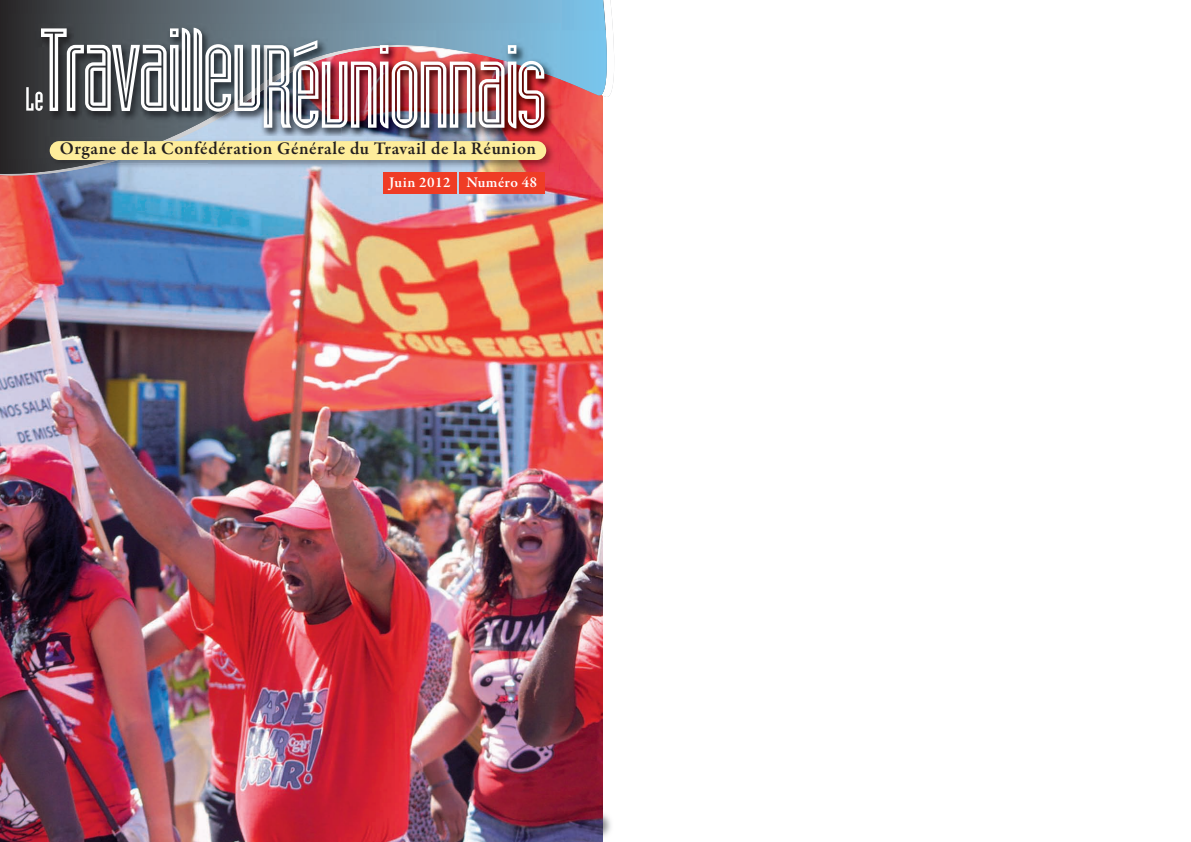
<style>
.page{position:relative;width:1191px;height:842px;background:#fff}
.page>*{position:absolute;margin:0;border:0;box-sizing:border-box;transform-origin:0 0}
.t1{font:115.6px "Industria Inline";letter-spacing:-.045em;color:#fff}
.t2{font:600 18px "Garamond Premr Pro";letter-spacing:.035em;color:#231f20}
.t3{font:600 15px "Garamond Premr Pro";letter-spacing:.03em;color:#fff}
</style>
<div class="page">
<img style="left:602px;top:808px;width:9px;height:34px">
<img style="left:0;top:187px;width:602px;height:655px">
<svg style="left:0;top:0;width:614px;height:185px;background:#8492a3"></svg>
<img style="left:342px;top:23px;width:219px;height:23px">
<svg style="left:35px;top:158px;width:10px;height:5px"></svg>
<img style="left:208px;top:96px;width:394px;height:79px">
<img style="left:561px;top:30px;width:46px;height:66px">
<img style="left:342px;top:46px;width:219px;height:117px">
<img style="left:342px;top:44px;width:138px;height:11px">
<img style="left:8px;top:13px;width:334px;height:145px">
<img style="left:26px;top:87px;width:9px;height:24px">
<img style="left:172px;top:119px;width:36px;height:18px">
<img style="left:35px;top:90px;width:8px;height:21px">
<img style="left:208px;top:124px;width:134px;height:13px">
<img style="left:208px;top:119px;width:56px;height:5px">
<img style="left:208px;top:30px;width:134px;height:89px">
<img style="left:264px;top:40px;width:78px;height:88px">
<img style="left:107px;top:163px;width:452px;height:10px">
<img style="left:45px;top:163px;width:62px;height:10px">
<img style="left:45px;top:163px;width:48px;height:8px">
<img style="left:125px;top:160px;width:217px;height:3px">
<img style="left:113px;top:160px;width:12px;height:3px">
<img style="left:45px;top:158px;width:68px;height:5px">
<img style="left:342px;top:137px;width:217px;height:26px">
<img style="left:183px;top:137px;width:159px;height:4px">
<img style="left:172px;top:137px;width:11px;height:4px">
<img style="left:45px;top:137px;width:127px;height:21px">
<div style="left:50px;top:141px;width:496px;height:19px;background:#feed9b;border-radius:9px"></div>
<div style="left:383px;top:173px;width:74px;height:21px;background:#ef3c25"></div>
<div style="left:459px;top:173px;width:85px;height:21px;background:#ef3c25"></div>
<h1 class="t1" style="left:40px;top:28px;width:226px">Travailleu</h1>
<p class="t2" style="left:60px;top:141px;width:478px">Organe de la Confédération Générale du Travail de la Réunion</p>
<p class="t3" style="left:389px;top:176px;width:150px">Juin 2012 Numéro 48</p>
<h1 class="t1" style="left:259px;top:45px;width:289px">Réunionnais</h1>
</div>
